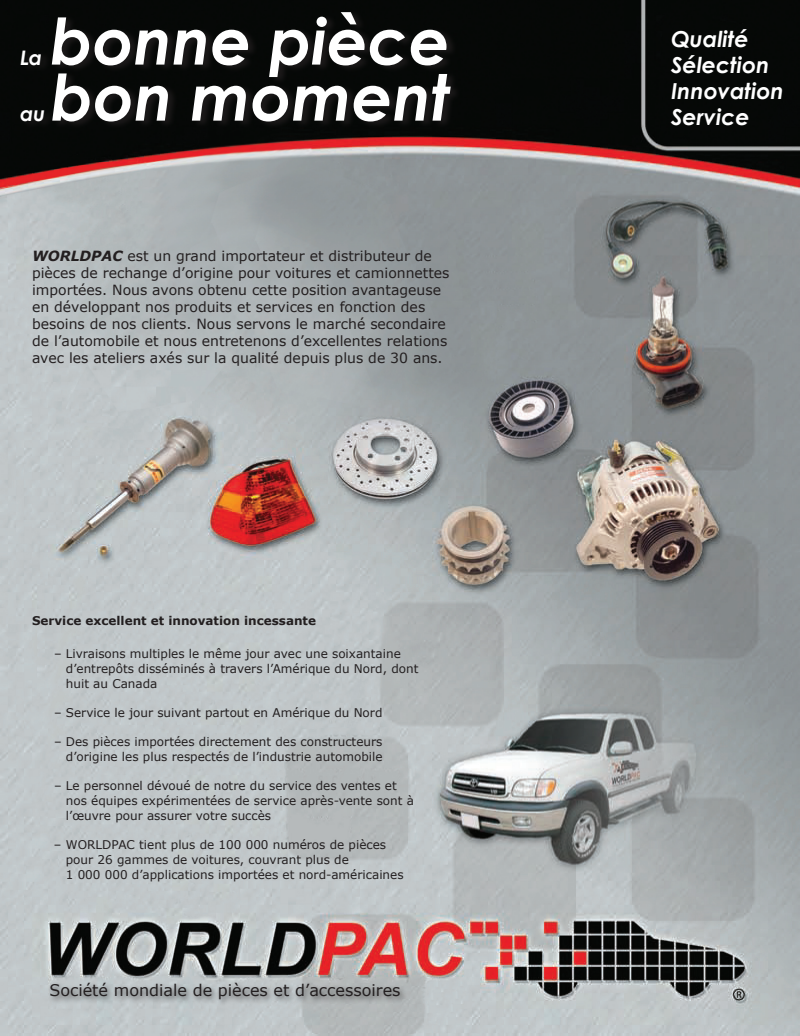
<style>
.page{position:relative;width:800px;height:1036px;background:#fff}
.page>*{position:absolute;margin:0;border:0;box-sizing:border-box;transform-origin:0 0}
.t1{font:italic 700 64px "Century Gothic";color:#fff}
.t2{font:italic 700 22px/26px "Century Gothic";color:#fff}
.t3{font:italic 700 20px "Century Gothic";color:#fff}
.t4{font:16px "Verdana";color:#231f20}
.t5{font:14px/17px "Verdana";color:#231f20}
.t6{font:12px/15px "Verdana";color:#231f20}
.t7{font:700 12px "Verdana";color:#231f20}
.s1{font-weight:700;font-style:italic}
</style>
<div class="page">
<img style="left:0;top:0;width:800px;height:1035px">
<div style="left:21px;top:9px;width:440px;height:120px;background:#231f20;opacity:.75"></div>
<div style="left:48px;top:980px;width:360px;height:26px;background:#231f20;opacity:.66"></div>
<h1 class="t1" style="left:50px;top:-7px;width:401px">bonne pièce</h1>
<h3 class="t3" style="left:20px;top:42px;width:24px">La</h3>
<h1 class="t1" style="left:51px;top:49px;width:401px">bon moment</h1>
<h3 class="t3" style="left:20px;top:98px;width:27px">au</h3>
<p class="t5" style="left:32px;top:247px;width:419px"><span class="s1">WORLDPAC</span> est un grand importateur et distributeur de pièces de rechange d’origine pour voitures et camionnettes importées. Nous avons obtenu cette position avantageuse en développant nos produits et services en fonction des besoins de nos clients. Nous servons le marché secondaire de l’automobile et nous entretenons d’excellentes relations avec les ateliers axés sur la qualité depuis plus de 30 ans.</p>
<p class="t7" style="left:32px;top:611px;width:285px">Service excellent et innovation incessante</p>
<p class="t6" style="left:66px;top:645px;width:354px;text-indent:-12px">– Livraisons multiples le même jour avec une soixantaine d’entrepôts disséminés à travers l’Amérique du Nord, dont huit au Canada</p>
<p class="t6" style="left:54px;top:704px;width:330px">– Service le jour suivant partout en Amérique du Nord</p>
<p class="t6" style="left:54px;top:733px;width:330px;text-align:right">– Des pièces importées directement des constructeurs d’origine les plus respectés de l’industrie automobile</p>
<p class="t6" style="left:66px;top:777px;width:350px;text-indent:-12px">– Le personnel dévoué de notre du service des ventes et nos équipes expérimentées de service après-vente sont à l’œuvre pour assurer votre succès</p>
<p class="t6" style="left:66px;top:837px;width:339px;text-indent:-12px">– WORLDPAC tient plus de 100 000 numéros de pièces pour 26 gammes de voitures, couvrant plus de<br>1 000 000 d’applications importées et nord-américaines</p>
<h3 class="t4" style="left:49px;top:978px;width:353px">Société mondiale de pièces et d’accessoires</h3>
<h2 class="t2" style="left:671px;top:25px;width:114px">Qualité<br>Sélection<br>Innovation<br>Service</h2>
</div>
